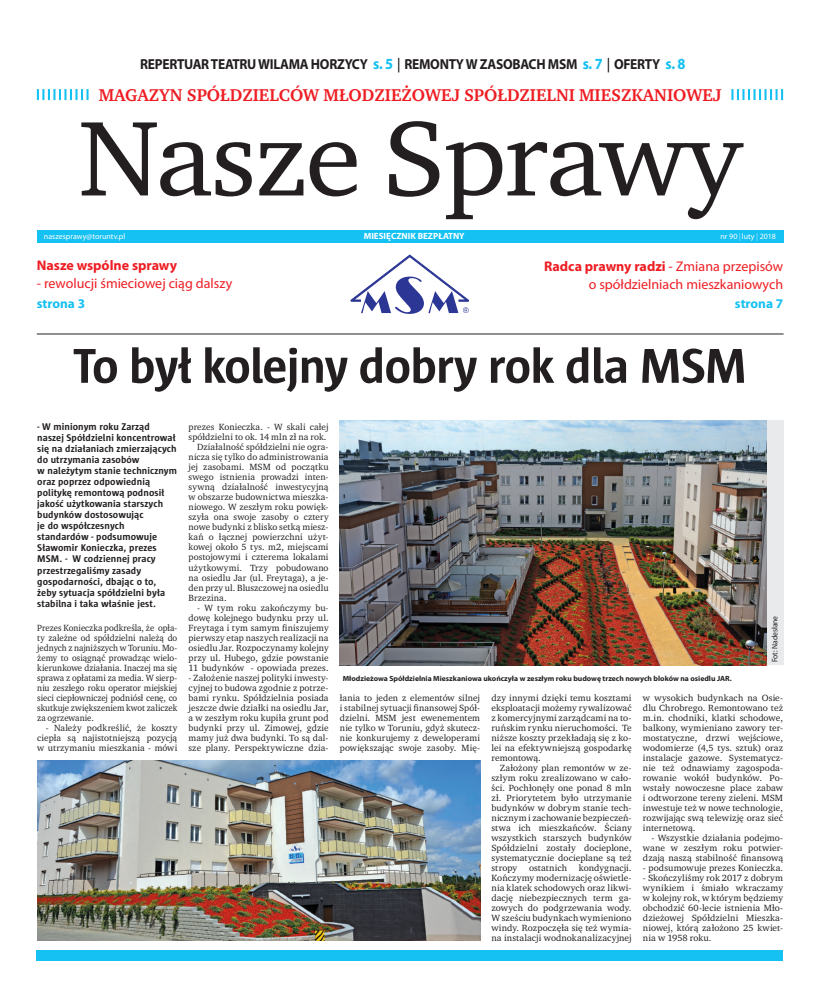
<style>
.page{position:relative;width:820px;height:993px;background:#fff}
.page>*{position:absolute;margin:0;border:0;box-sizing:border-box;transform-origin:0 0}
.t1{font:108.7px "Charter Pl";letter-spacing:-.02em;color:#231f20;scale:1.05 1}
.t2{font:700 50px "Sun CE";letter-spacing:-.02em;color:#231f20}
.t3{font:700 17.5px "Charter Pl";color:#ee1d23}
.t4{font:700 14.5px "Myriad Pro";letter-spacing:-.02em;color:#231f20;scale:.93 1}
.t5{font:14px/18px "Myriad Pro";color:#ee1d23;text-align:right}
.t6{font:700 14px "Myriad Pro";color:#ee1d23}
.t7{font:700 13.3px "Myriad Pro";color:#15c0f2}
.t8{font:700 10px/11px "Sun CE";letter-spacing:.01em;color:#231f20}
.t9{font:9.2px/10px "Charter Pl";letter-spacing:.01em;color:#231f20;text-align:justify}
.t10{font:9.2px/10px "Charter Pl";letter-spacing:.01em;color:#231f20;text-align:justify;scale:.95 1}
.t11{font:700 9px "Myriad Pro";color:#fff}
.t12{font:8px "Myriad Pro";color:#fff}
.t13{font:8px "Myriad Pro";color:#231f20;scale:.95 1}
.t14{font:700 7.5px "Myriad Pro";color:#231f20}
.s1{font-size:15.5px;color:#15c0f2}
.s2{font-family:"Century 725 EU";font-weight:400;color:#000}
.s3{font-weight:300;font-stretch:condensed}
.s4{font-weight:700}
</style>
<div class="page">
<div style="left:340px;top:420px;width:442px;height:245px;background:#e9eaeb"></div>
<svg style="left:351px;top:255px;width:117px;height:59px"></svg>
<hr style="left:37px;top:334px;width:746px;height:1px;background:#231f20">
<div style="left:37px;top:950px;width:745px;height:10px;background:#15c0f2"></div>
<svg style="left:37px;top:89px;width:745px;height:11px"></svg>
<div style="left:91px;top:80px;width:637px;height:40px;background:#fff"></div>
<div style="left:37px;top:230px;width:745px;height:13px;background:#15c0f2"></div>
<img style="left:340px;top:420px;width:425px;height:245px">
<img style="left:37px;top:760px;width:443px;height:180px">
<h3 class="t4" style="left:140px;top:54px;width:587px">REPERTUAR TEATRU WILAMA HORZYCY <span class="s1">s. 5</span> <span class="s2">|</span> REMONTY W ZASOBACH MSM <span class="s1">s. 7</span> <span class="s2">|</span> OFERTY <span class="s1">s. 8</span></h3>
<h3 class="t3" style="left:99px;top:84px;width:623px">MAGAZYN SPÓŁDZIELCÓW MŁODZIEŻOWEJ SPÓŁDZIELNI MIESZKANIOWEJ</h3>
<h1 class="t1" style="left:78px;top:90px;width:633px">Nasze Sprawy</h1>
<p class="t12" style="left:44px;top:231px;width:83px">naszesprawy@toruntv.pl</p>
<p class="t11" style="left:363px;top:230px;width:102px">MIESIĘCZNIK BEZPŁATNY</p>
<p class="t12" style="left:720px;top:231px;width:57px">nr 90 <span class="s3">|</span> luty <span class="s3">|</span> 2018</p>
<h3 class="t6" style="left:37px;top:256px;width:142px">Nasze wspólne sprawy</h3>
<h3 class="t5" style="left:37px;top:274px;width:197px">- rewolucji śmieciowej ciąg dalszy</h3>
<h3 class="t7" style="left:37px;top:294px;width:50px">strona 3</h3>
<h3 class="t5" style="left:544px;top:257px;width:240px"><span class="s4">Radca prawny radzi</span> - Zmiana przepisów o spółdzielniach mieszkaniowych</h3>
<h3 class="t7" style="left:734px;top:295px;width:50px">strona 7</h3>
<h2 class="t2" style="left:73px;top:338px;width:675px">To był kolejny dobry rok dla MSM</h2>
<p class="t8" style="left:37px;top:421px;width:141px">- W minionym roku Zarząd naszej Spółdzielni koncentrował się na działaniach zmierzających do utrzymania zasobów<br>w należytym stanie technicznym oraz poprzez odpowiednią politykę remontową podnosił jakość użytkowania starszych budynków dostosowując<br>je do współczesnych standardów - podsumowuje<br>Sławomir Konieczka, prezes<br>MSM. - W codziennej pracy przestrzegaliśmy zasady gospodarności, dbając o to, żeby sytuacja spółdzielni była stabilna i taka właśnie jest.</p>
<p class="t10" style="left:37px;top:622px;width:149px">Prezes Konieczka podkreśla, że opła&shy;ty zależne od spółdzielni należą do jednych z najniższych w Toruniu. Mo&shy;żemy to osiągnąć prowadząc wielo&shy;kierunkowe działania. Inaczej ma się sprawa z opłatami za media. W sierp&shy;niu zeszłego roku operator miejskiej sieci ciepłowniczej podniósł cenę, co skutkuje zwiększeniem kwot zaliczek za ogrzewanie.</p>
<p class="t9" style="left:37px;top:722px;width:141px;text-indent:9px">- Należy podkreślić, że koszty ciepła są najistotniejszą pozycją w utrzymaniu mieszkania - mówi</p>
<p class="t9" style="left:188px;top:422px;width:141px">prezes Konieczka. - W skali całej</p>
<p class="t9" style="left:188px;top:432px;width:139px">spółdzielni to ok. 14 mln zł na rok.</p>
<p class="t9" style="left:197px;top:442px;width:133px">Działalność spółdzielni nie ogra-</p>
<p class="t9" style="left:188px;top:452px;width:141px">nicza się tylko do administrowania</p>
<p class="t9" style="left:188px;top:462px;width:141px">jej zasobami. MSM od początku</p>
<p class="t9" style="left:188px;top:472px;width:141px">swego istnienia prowadzi inten-</p>
<p class="t9" style="left:188px;top:482px;width:141px">sywną działalność inwestycyjną</p>
<p class="t9" style="left:188px;top:492px;width:141px">w obszarze budownictwa mieszka-</p>
<p class="t9" style="left:188px;top:502px;width:141px">niowego. W zeszłym roku powięk-</p>
<p class="t9" style="left:188px;top:512px;width:141px">szyła ona swoje zasoby o cztery</p>
<p class="t9" style="left:188px;top:522px;width:141px">nowe budynki z blisko setką miesz-</p>
<p class="t9" style="left:188px;top:532px;width:141px">kań o łącznej powierzchni użyt-</p>
<p class="t9" style="left:188px;top:542px;width:141px">kowej około 5 tys. m2, miejscami</p>
<p class="t9" style="left:188px;top:552px;width:141px">postojowymi i czterema lokalami</p>
<p class="t9" style="left:188px;top:562px;width:141px">użytkowymi. Trzy pobudowano</p>
<p class="t9" style="left:188px;top:572px;width:141px">na osiedlu Jar (ul. Freytaga), a je-</p>
<p class="t9" style="left:188px;top:582px;width:141px">den przy ul. Bluszczowej na osiedlu</p>
<p class="t9" style="left:188px;top:592px;width:39px">Brzezina.</p>
<p class="t9" style="left:188px;top:602px;width:141px;text-indent:9px">- W tym roku zakończymy bu&shy;dowę kolejnego budynku przy ul.<br>Freytaga i tym samym finiszujemy pierwszy etap naszych realizacji na osiedlu Jar. Rozpoczynamy kolejny przy ul. Hubego, gdzie powstanie 11 budynków - opowiada prezes.</p>
<p class="t9" style="left:188px;top:672px;width:141px">- Założenie naszej polityki inwesty&shy;cyjnej to budowa zgodnie z potrze&shy;bami rynku. Spółdzielnia posiada jeszcze dwie działki na osiedlu Jar, a w zeszłym roku kupiła grunt pod budynki przy ul. Zimowej, gdzie mamy już dwa budynki. To są dal&shy;sze plany. Perspektywiczne dzia-</p>
<p class="t13" style="left:769px;top:662px;width:51px;rotate:-90deg">Fot: Nadesłane</p>
<p class="t9" style="left:642px;top:692px;width:142px">w wysokich budynkach na Osie&shy;dlu Chrobrego. Remontowano też m.in. chodniki, klatki schodowe, balkony, wymieniano zawory ter&shy;mostatyczne, drzwi wejściowe, wodomierze (4,5 tys. sztuk) oraz instalacje gazowe. Systematycz&shy;nie też odnawiamy zagospoda&shy;rowanie wokół budynków. Po&shy;wstały nowoczesne place zabaw i odtworzone tereny zieleni. MSM inwestuje też w nowe technologie, rozwijając swą telewizję oraz sieć internetową.</p>
<p class="t9" style="left:642px;top:832px;width:142px;text-indent:9px">- Wszystkie działania podejmo&shy;wane w zeszłym roku potwier&shy;dzają naszą stabilność finansową</p>
<p class="t9" style="left:642px;top:862px;width:142px">- podsumowuje prezes Konieczka.</p>
<p class="t9" style="left:642px;top:872px;width:142px">- Skończyliśmy rok 2017 z dobrym wynikiem i śmiało wkraczamy w kolejny rok, w którym będziemy obchodzić 60-lecie istnienia Mło&shy;dzieżowej Spółdzielni Mieszka&shy;niowej, którą założono 25 kwiet&shy;nia w 1958 roku.</p>
<p class="t14" style="left:342px;top:673px;width:390px">Młodzieżowa Spółdzielnia Mieszkaniowa ukończyła w zeszłym roku budowę trzech nowych bloków na osiedlu JAR.</p>
<p class="t9" style="left:340px;top:692px;width:142px">łania to jeden z elementów silnej i stabilnej sytuacji finansowej Spół&shy;dzielni. MSM jest ewenementem nie tylko w Toruniu, gdyż skutecz&shy;nie konkurujemy z deweloperami powiększając swoje zasoby. Mię-</p>
<p class="t9" style="left:491px;top:692px;width:142px">dzy innymi dzięki temu kosztami eksploatacji możemy rywalizować z komercyjnymi zarządcami na to&shy;ruńskim rynku nieruchomości. Te niższe koszty przekładają się z ko&shy;lei na efektywniejszą gospodarkę remontową.</p>
<p class="t9" style="left:491px;top:762px;width:142px;text-indent:8px">Założony plan remontów w ze&shy;szłym roku zrealizowano w cało&shy;ści. Pochłonęły one ponad 8 mln zł. Priorytetem było utrzymanie budynków w dobrym stanie tech&shy;nicznym i zachowanie bezpieczeń&shy;stwa ich mieszkańców. Ściany wszystkich starszych budynków Spółdzielni zostały docieplone, systematycznie docieplane są też stropy</p>
<p class="t9" style="left:491px;top:862px;width:142px;text-indent:87px">kondygnacji.<br>Kończymy modernizację oświetle&shy;nia klatek schodowych oraz likwi&shy;dację niebezpiecznych term ga&shy;zowych do podgrzewania wody.<br>W sześciu budynkach wymieniono windy. Rozpoczęła się też wymia&shy;na instalacji wodnokanalizacyjnej</p>
<p class="t9" style="left:528px;top:862px;width:40px">ostatnich</p>
</div>
